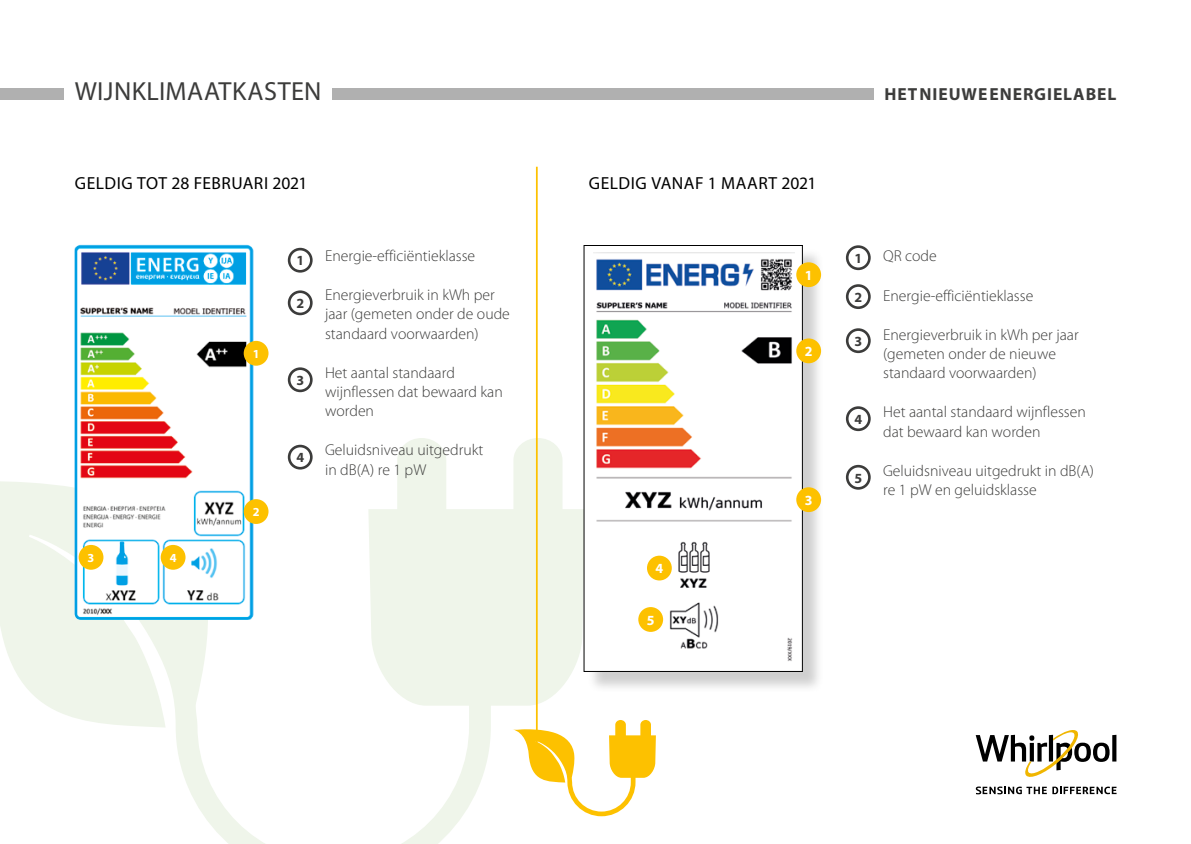
<style>
.page{position:relative;width:1191px;height:844px;background:#fff}
.page>*{position:absolute;margin:0;border:0;box-sizing:border-box;transform-origin:0 0}
.t1{font:26.25px "Myriad Pro";letter-spacing:.015em;color:#3c3c3b}
.t2{font:17.5px "Myriad Pro";letter-spacing:.025em;color:#000}
.t3{font:700 17.5px "Myriad Pro";letter-spacing:.05em;color:#3c3c3b}
.t4{font:300 15.75px/19.2px "Myriad Pro";color:#3c3c3b}
.t5{font:700 14px "Myriad Pro";color:#3c3c3b}
.t6{font:700 14px "Myriad Pro";color:#fff}
.t7{font:700 12.25px "Myriad Pro";color:#fff}
</style>
<div class="page">
<svg style="left:585px;top:720px;width:71px;height:96px"></svg>
<svg style="left:0;top:438px;width:585px;height:405px"></svg>
<hr style="left:536px;top:167px;width:1px;height:575px;background:#fdc100">
<div style="left:0;top:88px;width:907px;height:12px;background:#b0b0b0"></div>
<svg style="left:1052px;top:786px;width:64px;height:8px"></svg>
<svg style="left:975px;top:786px;width:71px;height:8px"></svg>
<svg style="left:1112px;top:734px;width:4px;height:27px"></svg>
<svg style="left:975px;top:730px;width:134px;height:47px"></svg>
<div style="left:288px;top:248px;width:25px;height:24px;border:3px solid #3c3c3b;border-radius:50%"></div>
<div style="left:288px;top:290px;width:25px;height:25px;border:3px solid #3c3c3b;border-radius:50%"></div>
<div style="left:288px;top:367px;width:25px;height:25px;border:3px solid #3c3c3b;border-radius:50%"></div>
<div style="left:288px;top:444px;width:25px;height:25px;border:3px solid #3c3c3b;border-radius:50%"></div>
<div style="left:846px;top:245px;width:24px;height:25px;border:3px solid #3c3c3b;border-radius:50%"></div>
<div style="left:846px;top:284px;width:24px;height:25px;border:3px solid #3c3c3b;border-radius:50%"></div>
<div style="left:846px;top:328px;width:24px;height:25px;border:3px solid #3c3c3b;border-radius:50%"></div>
<div style="left:846px;top:406px;width:24px;height:25px;border:3px solid #3c3c3b;border-radius:50%"></div>
<div style="left:846px;top:464px;width:24px;height:25px;border:3px solid #3c3c3b;border-radius:50%"></div>
<img style="left:74px;top:244px;width:188px;height:375px">
<div style="left:586px;top:248px;width:238px;height:445px;background:#000;opacity:.19"></div>
<div style="left:584px;top:245px;width:218px;height:426px;background:#fff"></div>
<img style="left:596px;top:259px;width:197px;height:402px">
<div style="left:244px;top:341px;width:24px;height:24px;background:#fdc100;border-radius:50%"></div>
<div style="left:796px;top:262px;width:25px;height:25px;background:#fdc100;border-radius:50%"></div>
<div style="left:796px;top:338px;width:25px;height:25px;background:#fdc100;border-radius:50%"></div>
<div style="left:796px;top:487px;width:25px;height:25px;background:#fdc100;border-radius:50%"></div>
<div style="left:647px;top:555px;width:25px;height:25px;background:#fdc100;border-radius:50%"></div>
<div style="left:638px;top:607px;width:25px;height:24px;background:#fdc100;border-radius:50%"></div>
<div style="left:244px;top:499px;width:24px;height:25px;background:#fdc100;border-radius:50%"></div>
<div style="left:79px;top:544px;width:24px;height:25px;background:#fdc100;border-radius:50%"></div>
<div style="left:161px;top:544px;width:24px;height:25px;background:#fdc100;border-radius:50%"></div>
<div style="left:64px;top:70px;width:268px;height:40px;background:#fff"></div>
<div style="left:874px;top:77px;width:252px;height:33px;background:#fff"></div>
<h1 class="t1" style="left:75px;top:75px;width:248px">WIJNKLIMAATKASTEN</h1>
<p class="t3" style="left:884px;top:83px;width:233px">HET NIEUWE ENERGIELABEL</p>
<p class="t2" style="left:75px;top:172px;width:234px">GELDIG TOT 28 FEBRUARI 2021</p>
<p class="t2" style="left:589px;top:172px;width:229px">GELDIG VANAF 1 MAART 2021</p>
<p class="t7" style="left:88px;top:549px;width:8px">3</p>
<p class="t7" style="left:170px;top:549px;width:8px">4</p>
<p class="t7" style="left:253px;top:346px;width:8px">1</p>
<p class="t7" style="left:253px;top:504px;width:8px">2</p>
<p class="t5" style="left:296px;top:251px;width:9px">1</p>
<p class="t4" style="left:325px;top:246px;width:152px">Energie-efficiëntieklasse</p>
<p class="t4" style="left:325px;top:285px;width:186px">Energieverbruik in kWh per jaar (gemeten onder de oude standaard voorwaarden)</p>
<p class="t4" style="left:325px;top:362px;width:179px">Het aantal standaard wijnflessen dat bewaard kan worden</p>
<p class="t4" style="left:325px;top:440px;width:160px">Geluidsniveau uitgedrukt in dB(A) re 1 pW</p>
<p class="t5" style="left:296px;top:294px;width:9px">2</p>
<p class="t5" style="left:296px;top:371px;width:9px">3</p>
<p class="t5" style="left:296px;top:448px;width:9px">4</p>
<p class="t6" style="left:655px;top:559px;width:9px">4</p>
<p class="t6" style="left:647px;top:610px;width:9px">5</p>
<p class="t6" style="left:805px;top:266px;width:9px">1</p>
<p class="t6" style="left:805px;top:342px;width:9px">2</p>
<p class="t6" style="left:805px;top:491px;width:9px">3</p>
<p class="t5" style="left:854px;top:249px;width:9px">1</p>
<p class="t5" style="left:854px;top:288px;width:9px">2</p>
<p class="t5" style="left:854px;top:332px;width:9px">3</p>
<p class="t5" style="left:854px;top:410px;width:9px">4</p>
<p class="t5" style="left:854px;top:468px;width:9px">5</p>
<p class="t4" style="left:883px;top:246px;width:55px">QR code</p>
<p class="t4" style="left:883px;top:285px;width:152px">Energie-efficiëntieklasse</p>
<p class="t4" style="left:883px;top:324px;width:197px">Energieverbruik in kWh per jaar (gemeten onder de nieuwe standaard voorwaarden)</p>
<p class="t4" style="left:883px;top:402px;width:204px">Het aantal standaard wijnflessen dat bewaard kan worden</p>
<p class="t4" style="left:883px;top:460px;width:212px">Geluidsniveau uitgedrukt in dB(A) re 1 pW en geluidsklasse</p>
</div>
